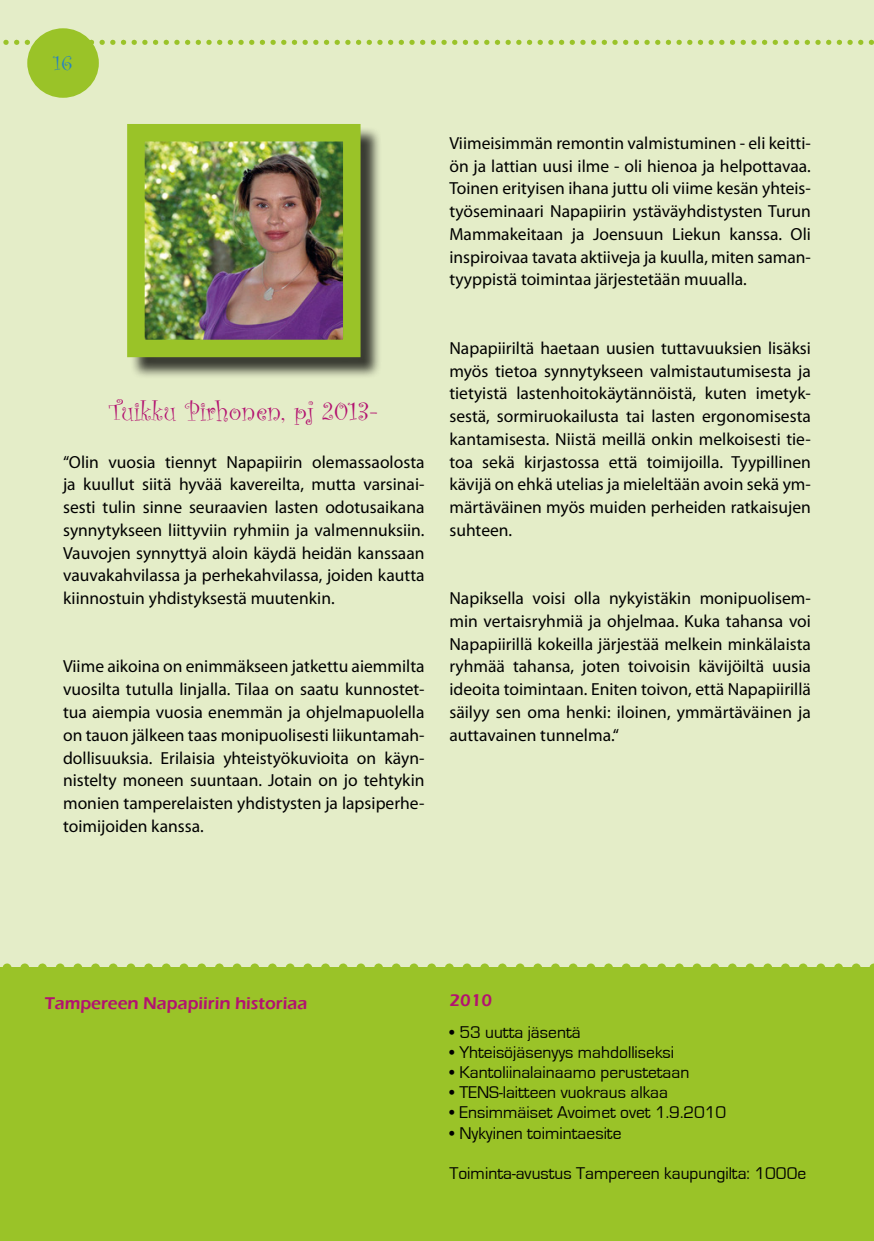
<style>
.page{position:relative;width:874px;height:1241px;background:#fff}
.page>*{position:absolute;margin:0;border:0;box-sizing:border-box;transform-origin:0 0}
.t1{font:26.25px "Curlz";letter-spacing:.02em;color:#b31270}
.t2{font:21px "Curlz";color:#2581c4}
.t3{font:17.5px/22.8px "Myriad Pro";color:#000;text-align:justify}
.t4{font:17.5px "Eurostile";color:#000}
.t5{font:600 17.5px "Eras ITC";color:#b31270}
</style>
<div class="page">
<div style="left:0;top:0;width:873px;height:991px;background:#e4edc8"></div>
<div style="left:0;top:967px;width:873px;height:273px;background:#9ac328"></div>
<svg style="left:3px;top:40px;width:871px;height:5px"></svg>
<svg style="left:7px;top:963px;width:867px;height:9px"></svg>
<div style="left:130px;top:127px;width:252px;height:251px;background:#000;opacity:.75"></div>
<img style="left:127px;top:124px;width:242px;height:242px">
<div style="left:27px;top:28px;width:72px;height:70px;background:#9ac328;border-radius:50%"></div>
<p class="t2" style="left:54px;top:48px;width:20px">16</p>
<h1 class="t1" style="left:110px;top:392px;width:269px">Tuikku Pirhonen, pj 2013-</h1>
<p class="t3" style="left:63px;top:450px;width:363px">“Olin vuosia tiennyt Napapiirin olemassaolosta ja kuullut siitä hyvää kavereilta, mutta varsinai&shy;sesti tulin sinne seuraavien lasten odotusaikana synnytykseen liittyviin ryhmiin ja valmennuksiin.<br>Vauvojen synnyttyä aloin käydä heidän kanssaan vauvakahvilassa ja perhekahvilassa, joiden kautta kiinnostuin yhdistyksestä muutenkin.</p>
<p class="t3" style="left:63px;top:654px;width:363px">Viime aikoina on enimmäkseen jatkettu aiemmilta vuosilta tutulla linjalla. Tilaa on saatu kunnostet&shy;tua aiempia vuosia enemmän ja ohjelmapuolella on tauon jälkeen taas monipuolisesti liikuntamah&shy;dollisuuksia. Erilaisia yhteistyökuvioita on käyn&shy;nistelty moneen suuntaan. Jotain on jo tehtykin monien tamperelaisten yhdistysten ja lapsiperhe&shy;toimijoiden kanssa.</p>
<p class="t3" style="left:449px;top:131px;width:363px">Viimeisimmän remontin valmistuminen - eli keitti&shy;ön ja lattian uusi ilme - oli hienoa ja helpottavaa.<br>Toinen erityisen ihana juttu oli viime kesän yhteis&shy;työseminaari Napapiirin ystäväyhdistysten Turun Mammakeitaan ja Joensuun Liekun kanssa. Oli inspiroivaa tavata aktiiveja ja kuulla, miten saman&shy;tyyppistä toimintaa järjestetään muualla.</p>
<p class="t3" style="left:449px;top:336px;width:363px">Napapiiriltä haetaan uusien tuttavuuksien lisäksi myös tietoa synnytykseen valmistautumisesta ja tietyistä lastenhoitokäytännöistä, kuten imetyk&shy;sestä, sormiruokailusta tai lasten ergonomisesta kantamisesta. Niistä meillä onkin melkoisesti tie&shy;toa sekä kirjastossa että toimijoilla. Tyypillinen kävijä on ehkä utelias ja mieleltään avoin sekä ym&shy;märtäväinen myös muiden perheiden ratkaisujen suhteen.</p>
<p class="t3" style="left:449px;top:586px;width:363px">Napiksella voisi olla nykyistäkin monipuolisem&shy;min vertaisryhmiä ja ohjelmaa. Kuka tahansa voi Napapiirillä kokeilla järjestää melkein minkälaista ryhmää tahansa, joten toivoisin kävijöiltä uusia ideoita toimintaan. Eniten toivon, että Napapiirillä säilyy sen oma henki: iloinen, ymmärtäväinen ja auttavainen tunnelma.“</p>
<p class="t5" style="left:45px;top:993px;width:264px">Tampereen Napapiirin historiaa</p>
<p class="t5" style="left:449px;top:989px;width:44px">2010</p>
<p class="t4" style="left:449px;top:1022px;width:133px">• 53 uutta jäsentä</p>
<p class="t4" style="left:449px;top:1042px;width:226px">• Yhteisöjäsenyys mahdolliseksi</p>
<p class="t4" style="left:449px;top:1062px;width:241px">• Kantoliinalainaamo perustetaan</p>
<p class="t4" style="left:449px;top:1082px;width:220px">• TENS-laitteen vuokraus alkaa</p>
<p class="t4" style="left:449px;top:1102px;width:278px">• Ensimmäiset Avoimet ovet 1.9.2010</p>
<p class="t4" style="left:449px;top:1123px;width:173px">• Nykyinen toimintaesite</p>
<p class="t4" style="left:449px;top:1163px;width:358px">Toiminta-avustus Tampereen kaupungilta: 1000e</p>
</div>
